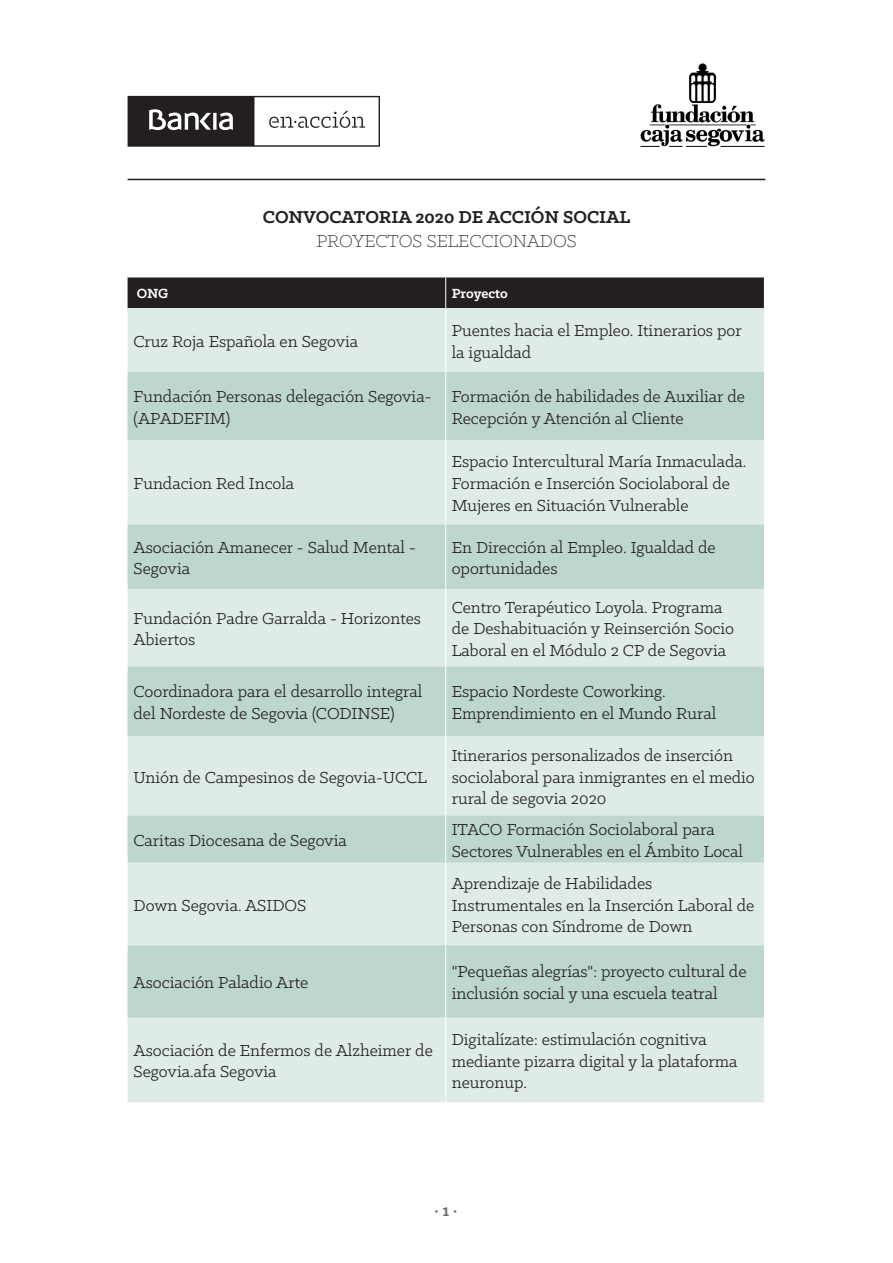
<style>
.page{position:relative;width:893px;height:1263px;background:#fff}
.page>*{position:absolute;margin:0;border:0;box-sizing:border-box;transform-origin:0 0}
.t1{font:700 19.5px "Klinic Slab";color:#231f20}
.t2{font:300 19.5px "Klinic Slab";color:#231f20}
.t3{font:18px/21.6px "Klinic Slab";color:#231f20}
.t4{font:700 18px "Klinic Slab";color:#6c6d70}
.t5{font:700 15px "Klinic Slab";letter-spacing:-.005em;color:#fff}
</style>
<div class="page">
<img style="left:640px;top:63px;width:125px;height:84px">
<svg style="left:128px;top:96px;width:252px;height:51px"></svg>
<div style="left:128px;top:277px;width:636px;height:31px;background:#231f20"></div>
<div style="left:128px;top:308px;width:636px;height:794px;background:#deebe6"></div>
<svg style="left:128px;top:372px;width:636px;height:645px"></svg>
<hr style="left:445px;top:277px;width:1px;height:31px;background:#fff">
<hr style="left:445px;top:308px;width:1px;height:64px;background:#fff">
<hr style="left:445px;top:372px;width:1px;height:68px;background:#fff">
<hr style="left:445px;top:440px;width:1px;height:84px;background:#fff">
<hr style="left:445px;top:524px;width:1px;height:65px;background:#fff">
<hr style="left:445px;top:589px;width:1px;height:77px;background:#fff">
<hr style="left:445px;top:666px;width:1px;height:70px;background:#fff">
<hr style="left:445px;top:736px;width:1px;height:79px;background:#fff">
<hr style="left:445px;top:815px;width:1px;height:48px;background:#fff">
<hr style="left:445px;top:863px;width:1px;height:82px;background:#fff">
<hr style="left:445px;top:945px;width:1px;height:72px;background:#fff">
<hr style="left:445px;top:1017px;width:1px;height:85px;background:#fff">
<hr style="left:128px;top:179px;width:637px;height:1px;background:#231f20">
<p class="t1" style="left:263px;top:204px;width:369px">CONVOCATORIA 2020 DE ACCIÓN SOCIAL</p>
<p class="t2" style="left:316px;top:228px;width:262px">PROYECTOS SELECCIONADOS</p>
<p class="t5" style="left:137px;top:284px;width:33px">ONG</p>
<p class="t5" style="left:452px;top:284px;width:58px">Proyecto</p>
<p class="t3" style="left:134px;top:330px;width:226px">Cruz Roja Española en Segovia</p>
<p class="t3" style="left:452px;top:319px;width:292px">Puentes hacia el Empleo. Itinerarios por la igualdad</p>
<p class="t3" style="left:134px;top:385px;width:299px">Fundación Personas delegación Segovia-(APADEFIM)</p>
<p class="t3" style="left:452px;top:385px;width:295px">Formación de habilidades de Auxiliar de<br>Recepción y Atención al Cliente</p>
<p class="t3" style="left:134px;top:472px;width:162px">Fundacion Red Incola</p>
<p class="t3" style="left:452px;top:450px;width:296px">Espacio Intercultural María Inmaculada.<br>Formación e Inserción Sociolaboral de<br>Mujeres en Situación Vulnerable</p>
<p class="t3" style="left:134px;top:536px;width:284px">Asociación Amanecer - Salud Mental -<br>Segovia</p>
<p class="t3" style="left:452px;top:536px;width:265px">En Dirección al Empleo. Igualdad de oportunidades</p>
<p class="t3" style="left:134px;top:607px;width:289px">Fundación Padre Garralda - Horizontes<br>Abiertos</p>
<p class="t3" style="left:452px;top:596px;width:284px">Centro Terapéutico Loyola. Programa de Deshabituación y Reinserción Socio<br>Laboral en el Módulo 2 CP de Segovia</p>
<p class="t3" style="left:134px;top:680px;width:290px">Coordinadora para el desarrollo integral del Nordeste de Segovia (CODINSE)</p>
<p class="t3" style="left:452px;top:680px;width:266px">Espacio Nordeste Coworking.<br>Emprendimiento en el Mundo Rural</p>
<p class="t3" style="left:134px;top:766px;width:295px">Unión de Campesinos de Segovia-UCCL</p>
<p class="t3" style="left:452px;top:744px;width:305px">Itinerarios personalizados de inserción sociolaboral para inmigrantes en el medio rural de segovia 2020</p>
<p class="t3" style="left:134px;top:829px;width:215px">Caritas Diocesana de Segovia</p>
<p class="t3" style="left:452px;top:818px;width:293px">ITACO Formación Sociolaboral para<br>Sectores Vulnerables en el Ámbito Local</p>
<p class="t3" style="left:134px;top:894px;width:174px">Down Segovia. ASIDOS</p>
<p class="t3" style="left:452px;top:872px;width:304px">Aprendizaje de Habilidades<br>Instrumentales en la Inserción Laboral de<br>Personas con Síndrome de Down</p>
<p class="t3" style="left:134px;top:971px;width:176px">Asociación Paladio Arte</p>
<p class="t3" style="left:452px;top:960px;width:296px">"Pequeñas alegrías": proyecto cultural de inclusión social y una escuela teatral</p>
<p class="t3" style="left:134px;top:1039px;width:301px">Asociación de Enfermos de Alzheimer de<br>Segovia.afa Segovia</p>
<p class="t3" style="left:452px;top:1028px;width:287px">Digitalízate: estimulación cognitiva mediante pizarra digital y la plataforma neuronup.</p>
<p class="t4" style="left:435px;top:1199px;width:24px">· 1 ·</p>
</div>
